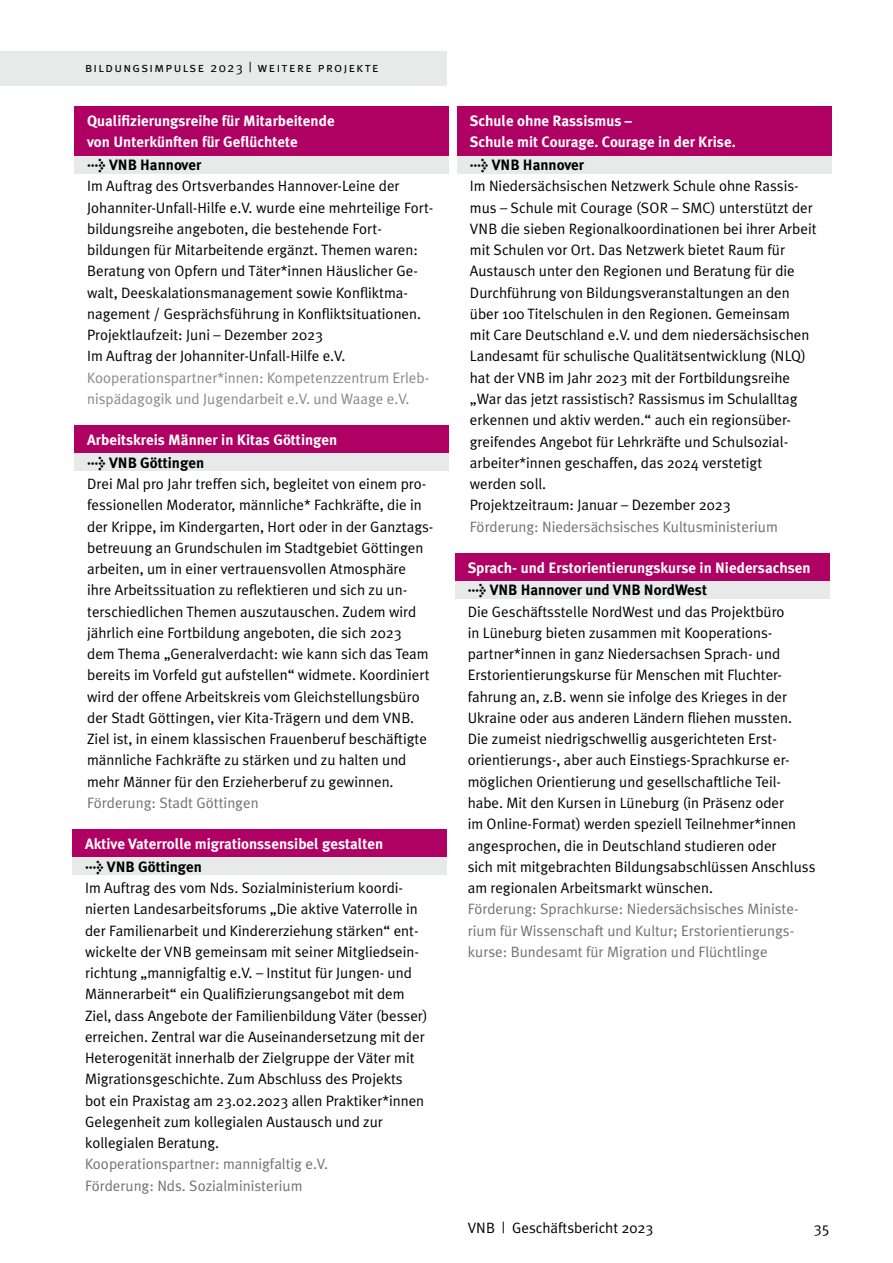
<style>
.page{position:relative;width:893px;height:1263px;background:#fff}
.page>*{position:absolute;margin:0;border:0;box-sizing:border-box;transform-origin:0 0}
.t1{font:15px/21.3px "Meta Plus Normal";color:#000}
.t2{font:15px "Meta Plus Normal";color:#707172}
.t3{font:700 15px "Meta Plus";color:#fff}
.t4{font:15px/21.3px "Meta Plus Normal";color:#87888a}
.t5{font:700 15px "Meta Plus";color:#000}
.t6{font:13.5px "Meta Plus Normal Caps";letter-spacing:.1em;color:#000}
.s1{font-family:"Meta Plus Normal"}
</style>
<div class="page">
<div style="left:455px;top:553px;width:374px;height:28px;background:#af0063"></div>
<div style="left:455px;top:581px;width:374px;height:17px;background:#e7eae8"></div>
<div style="left:0;top:51px;width:446px;height:34px;background:#e7eae8"></div>
<div style="left:72px;top:829px;width:374px;height:29px;background:#af0063"></div>
<div style="left:72px;top:858px;width:374px;height:17px;background:#e7eae8"></div>
<div style="left:74px;top:425px;width:375px;height:29px;background:#af0063"></div>
<div style="left:74px;top:454px;width:375px;height:17px;background:#e7eae8"></div>
<div style="left:457px;top:106px;width:374px;height:50px;background:#af0063"></div>
<div style="left:457px;top:156px;width:374px;height:17px;background:#e7eae8"></div>
<div style="left:74px;top:106px;width:375px;height:50px;background:#af0063"></div>
<div style="left:74px;top:156px;width:375px;height:17px;background:#e7eae8"></div>
<p class="t6" style="left:85px;top:59px;width:295px">bildungsimpulse <span class="s1">2023 |</span> weitere projekte</p>
<p class="t3" style="left:87px;top:112px;width:249px">Qualifizierungsreihe für Mitarbeitende</p>
<p class="t3" style="left:87px;top:133px;width:212px">von Unterkünften für Geflüchtete</p>
<p class="t5" style="left:87px;top:156px;width:116px">&gt; VNB Hannover</p>
<p class="t1" style="left:87px;top:175px;width:348px">Im Auftrag des Ortsverbandes Hannover-Leine der<br>Johanniter-Unfall-Hilfe e.V. wurde eine mehrteilige Fort&shy;bildungsreihe angeboten, die bestehende Fort-</p>
<p class="t1" style="left:87px;top:239px;width:335px">bildungen für Mitarbeitende ergänzt. Themen waren:<br>Beratung von Opfern und Täter*innen Häuslicher Ge&shy;walt, Deeskalationsmanagement sowie Konfliktma&shy;nagement / Gesprächsführung in Konfliktsituationen.</p>
<p class="t1" style="left:87px;top:324px;width:237px">Projektlaufzeit: Juni – Dezember 2023</p>
<p class="t1" style="left:87px;top:345px;width:260px">Im Auftrag der Johanniter-Unfall-Hilfe e.V.</p>
<p class="t4" style="left:87px;top:367px;width:344px">Kooperationspartner*innen: Kompetenzzentrum Erleb&shy;nispädagogik und Jugendarbeit e.V. und Waage e.V.</p>
<p class="t3" style="left:87px;top:431px;width:252px">Arbeitskreis Männer in Kitas Göttingen</p>
<p class="t5" style="left:87px;top:454px;width:118px">&gt; VNB Göttingen</p>
<p class="t1" style="left:87px;top:473px;width:348px">Drei Mal pro Jahr treffen sich, begleitet von einem pro&shy;fessionellen Moderator, männliche* Fachkräfte, die in der Krippe, im Kindergarten, Hort oder in der Ganztags&shy;betreuung an Grundschulen im Stadtgebiet Göttingen arbeiten, um in einer vertrauensvollen Atmosphäre ihre Arbeitssituation zu reflektieren und sich zu un&shy;terschiedlichen Themen auszutauschen. Zudem wird jährlich eine Fortbildung angeboten, die sich 2023<br>dem Thema „Generalverdacht: wie kann sich das Team bereits im Vorfeld gut aufstellen“ widmete. Koordiniert wird der offene Arbeitskreis vom Gleichstellungsbüro der Stadt Göttingen, vier Kita-Trägern und dem VNB.<br>Ziel ist, in einem klassischen Frauenberuf beschäftigte männliche Fachkräfte zu stärken und zu halten und mehr Männer für den Erzieherberuf zu gewinnen.</p>
<p class="t2" style="left:87px;top:794px;width:173px">Förderung: Stadt Göttingen</p>
<p class="t3" style="left:85px;top:835px;width:300px">Aktive Vaterrolle migrationssensibel gestalten</p>
<p class="t5" style="left:85px;top:858px;width:118px">&gt; VNB Göttingen</p>
<p class="t1" style="left:85px;top:877px;width:344px">Im Auftrag des vom Nds. Sozialministerium koordi&shy;nierten Landesarbeitsforums „Die aktive Vaterrolle in der Familienarbeit und Kindererziehung stärken“ ent&shy;wickelte der VNB gemeinsam mit seiner Mitgliedsein&shy;richtung „mannigfaltig e.V. – Institut für Jungen- und Männerarbeit“ ein Qualifizierungsangebot mit dem Ziel, dass Angebote der Familienbildung Väter (besser) erreichen. Zentral war die Auseinandersetzung mit der Heterogenität innerhalb der Zielgruppe der Väter mit Migrationsgeschichte. Zum Abschluss des Projekts<br>bot ein Praxistag am 23.02.2023 allen Praktiker*innen Gelegenheit zum kollegialen Austausch und zur kollegialen Beratung.</p>
<p class="t2" style="left:85px;top:1155px;width:245px">Kooperationspartner: mannigfaltig e.V.</p>
<p class="t2" style="left:85px;top:1177px;width:219px">Förderung: Nds. Sozialministerium</p>
<p class="t3" style="left:470px;top:112px;width:164px">Schule ohne Rassismus –</p>
<p class="t3" style="left:470px;top:133px;width:267px">Schule mit Courage. Courage in der Krise.</p>
<p class="t5" style="left:470px;top:156px;width:116px">&gt; VNB Hannover</p>
<p class="t1" style="left:470px;top:175px;width:348px">Im Niedersächsischen Netzwerk Schule ohne Rassis&shy;mus – Schule mit Courage (SOR – SMC) unterstützt der VNB die sieben Regionalkoordinationen bei ihrer Arbeit mit Schulen vor Ort. Das Netzwerk bietet Raum für Austausch unter den Regionen und Beratung für die Durchführung von Bildungsveranstaltungen an den über 100 Titelschulen in den Regionen. Gemeinsam<br>mit Care Deutschland e.V. und dem niedersächsischen Landesamt für schulische Qualitätsentwicklung (NLQ) hat der VNB im Jahr 2023 mit der Fortbildungsreihe „War das jetzt rassistisch? Rassismus im Schulalltag erkennen und aktiv werden.“ auch ein regionsüber-</p>
<p class="t1" style="left:470px;top:430px;width:320px">greifendes Angebot für Lehrkräfte und Schulsozial-</p>
<p class="t1" style="left:470px;top:452px;width:294px">arbeiter*innen geschaffen, das 2024 verstetigt</p>
<p class="t1" style="left:470px;top:473px;width:78px">werden soll.</p>
<p class="t1" style="left:470px;top:494px;width:262px">Projektzeitraum: Januar – Dezember 2023</p>
<p class="t2" style="left:470px;top:518px;width:309px">Förderung: Niedersächsisches Kultusministerium</p>
<p class="t3" style="left:468px;top:559px;width:344px">Sprach- und Erstorientierungskurse in Niedersachsen</p>
<p class="t5" style="left:468px;top:581px;width:241px">&gt; VNB Hannover und VNB NordWest</p>
<p class="t1" style="left:468px;top:601px;width:318px">Die Geschäftsstelle NordWest und das Projektbüro</p>
<p class="t1" style="left:468px;top:622px;width:306px">in Lüneburg bieten zusammen mit Kooperations-</p>
<p class="t1" style="left:468px;top:643px;width:314px">partner*innen in ganz Niedersachsen Sprach- und</p>
<p class="t1" style="left:468px;top:664px;width:316px">Erstorientierungskurse für Menschen mit Fluchter-</p>
<p class="t1" style="left:468px;top:686px;width:326px">fahrung an, z.B. wenn sie infolge des Krieges in der<br>Ukraine oder aus anderen Ländern fliehen mussten.</p>
<p class="t1" style="left:468px;top:728px;width:311px">Die zumeist niedrigschwellig ausgerichteten Erst-</p>
<p class="t1" style="left:468px;top:749px;width:323px">orientierungs-, aber auch Einstiegs-Sprachkurse er&shy;möglichen Orientierung und gesellschaftliche Teil-</p>
<p class="t1" style="left:468px;top:792px;width:318px">habe. Mit den Kursen in Lüneburg (in Präsenz oder</p>
<p class="t1" style="left:468px;top:813px;width:330px">im Online-Format) werden speziell Teilnehmer*innen angesprochen, die in Deutschland studieren oder</p>
<p class="t1" style="left:468px;top:856px;width:349px">sich mit mitgebrachten Bildungsabschlüssen Anschluss am regionalen Arbeitsmarkt wünschen.</p>
<p class="t2" style="left:468px;top:900px;width:332px">Förderung: Sprachkurse: Niedersächsisches Ministe-</p>
<p class="t2" style="left:468px;top:922px;width:328px">rium für Wissenschaft und Kultur; Erstorientierungs-</p>
<p class="t2" style="left:468px;top:943px;width:301px">kurse: Bundesamt für Migration und Flüchtlinge</p>
<p class="t1" style="left:468px;top:1217px;width:187px">VNB | Geschäftsbericht 2023</p>
<p class="t1" style="left:814px;top:1217px;width:18px">35</p>
</div>
